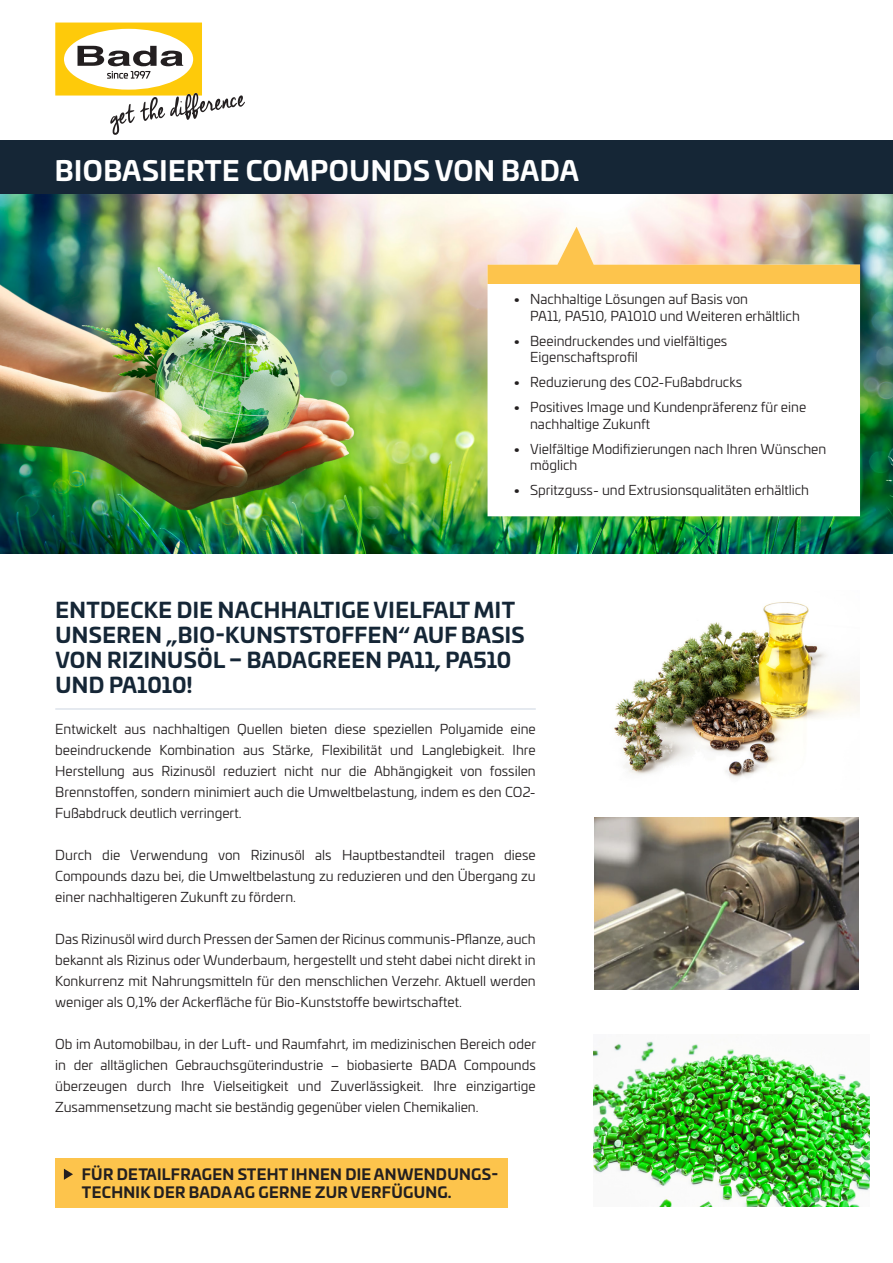
<style>
.page{position:relative;width:893px;height:1263px;background:#fff}
.page>*{position:absolute;margin:0;border:0;box-sizing:border-box;transform-origin:0 0}
.t1{font:700 27px "Univia Pro";letter-spacing:.02em;color:#fff}
.t2{font:700 21px/25.2px "Univia Pro";letter-spacing:.02em;color:#152636}
.t3{font:700 15px/18px "Univia Pro";letter-spacing:.02em;color:#231f20}
.t4{font:13.5px/21px "Univia Pro";color:#231f20;text-align:justify}
.s1{font-style:inherit}
</style>
<div class="page">
<svg style="left:55px;top:23px;width:190px;height:112px"></svg>
<img style="left:593px;top:1041px;width:276px;height:165px">
<div style="left:0;top:140px;width:893px;height:60px;background:#152636"></div>
<hr style="left:55px;top:708px;width:481px;height:2px;background:#dde3eb">
<div style="left:55px;top:1158px;width:453px;height:50px;background:#fdc44c"></div>
<svg style="left:64px;top:1169px;width:9px;height:11px"></svg>
<img style="left:614px;top:602px;width:245px;height:177px">
<img style="left:594px;top:818px;width:265px;height:171px">
<img style="left:0;top:195px;width:893px;height:358px">
<svg style="left:488px;top:284px;width:372px;height:232px"></svg>
<svg style="left:488px;top:227px;width:372px;height:57px;background:#eccd9a"></svg>
<p class="t1" style="left:55px;top:149px;width:526px">BIOBASIERTE COMPOUNDS VON BADA</p>
<p class="t4" style="left:530px;top:290px;width:271px;line-height:16.5px;text-indent:-17px"><span class="s1">•</span> Nachhaltige Lösungen auf Basis von<br>PA11, PA510, PA1010 und Weiteren erhältlich</p>
<p class="t4" style="left:530px;top:332px;width:199px;line-height:16.5px;text-indent:-17px"><span class="s1">•</span> Beeindruckendes und vielfältiges<br>Eigenschaftsprofil</p>
<p class="t4" style="left:513px;top:371px;width:231px"><span class="s1">•</span> Reduzierung des C02-Fußabdrucks</p>
<p class="t4" style="left:530px;top:398px;width:278px;line-height:16.5px;text-indent:-17px"><span class="s1">•</span> Positives Image und Kundenpräferenz für eine nachhaltige Zukunft</p>
<p class="t4" style="left:530px;top:440px;width:298px;line-height:16.5px;text-indent:-17px"><span class="s1">•</span> Vielfältige Modifizierungen nach Ihren Wünschen möglich</p>
<p class="t4" style="left:513px;top:479px;width:297px"><span class="s1">•</span> Spritzguss- und Extrusionsqualitäten erhältlich</p>
<h3 class="t2" style="left:55px;top:596px;width:471px">ENTDECKE DIE NACHHALTIGE VIELFALT MIT<br>UNSEREN „BIO-KUNSTSTOFFEN“ AUF BASIS<br>VON RIZINUSÖL – BADAGREEN PA11, PA510<br>UND PA1010!</h3>
<p class="t4" style="left:55px;top:718px;width:482px">Entwickelt aus nachhaltigen Quellen bieten diese speziellen Polyamide eine beeindruckende Kombination aus Stärke, Flexibilität und Langlebigkeit. Ihre Herstellung aus Rizinusöl reduziert nicht nur die Abhängigkeit von fossilen Brennstoffen, sondern minimiert auch die Umweltbelastung, indem es den CO2- Fußabdruck deutlich verringert.</p>
<p class="t4" style="left:55px;top:844px;width:482px">Durch die Verwendung von Rizinusöl als Hauptbestandteil tragen diese Compounds dazu bei, die Umweltbelastung zu reduzieren und den Übergang zu einer nachhaltigeren Zukunft zu fördern.</p>
<p class="t4" style="left:55px;top:928px;width:482px">Das Rizinusöl wird durch Pressen der Samen der Ricinus communis-Pflanze, auch bekannt als Rizinus oder Wunderbaum, hergestellt und steht dabei nicht direkt in Konkurrenz mit Nahrungsmitteln für den menschlichen Verzehr. Aktuell werden weniger als 0,1% der Ackerfläche für Bio-Kunststoffe bewirtschaftet.</p>
<p class="t4" style="left:55px;top:1033px;width:482px">Ob im Automobilbau, in der Luft- und Raumfahrt, im medizinischen Bereich oder in der alltäglichen Gebrauchsgüterindustrie – biobasierte BADA Compounds überzeugen durch Ihre Vielseitigkeit und Zuverlässigkeit. Ihre einzigartige Zusammensetzung macht sie beständig gegenüber vielen Chemikalien.</p>
<p class="t3" style="left:82px;top:1164px;width:418px">FÜR DETAILFRAGEN STEHT IHNEN DIE ANWENDUNGS-<br>TECHNIK DER BADA AG GERNE ZUR VERFÜGUNG.</p>
</div>
